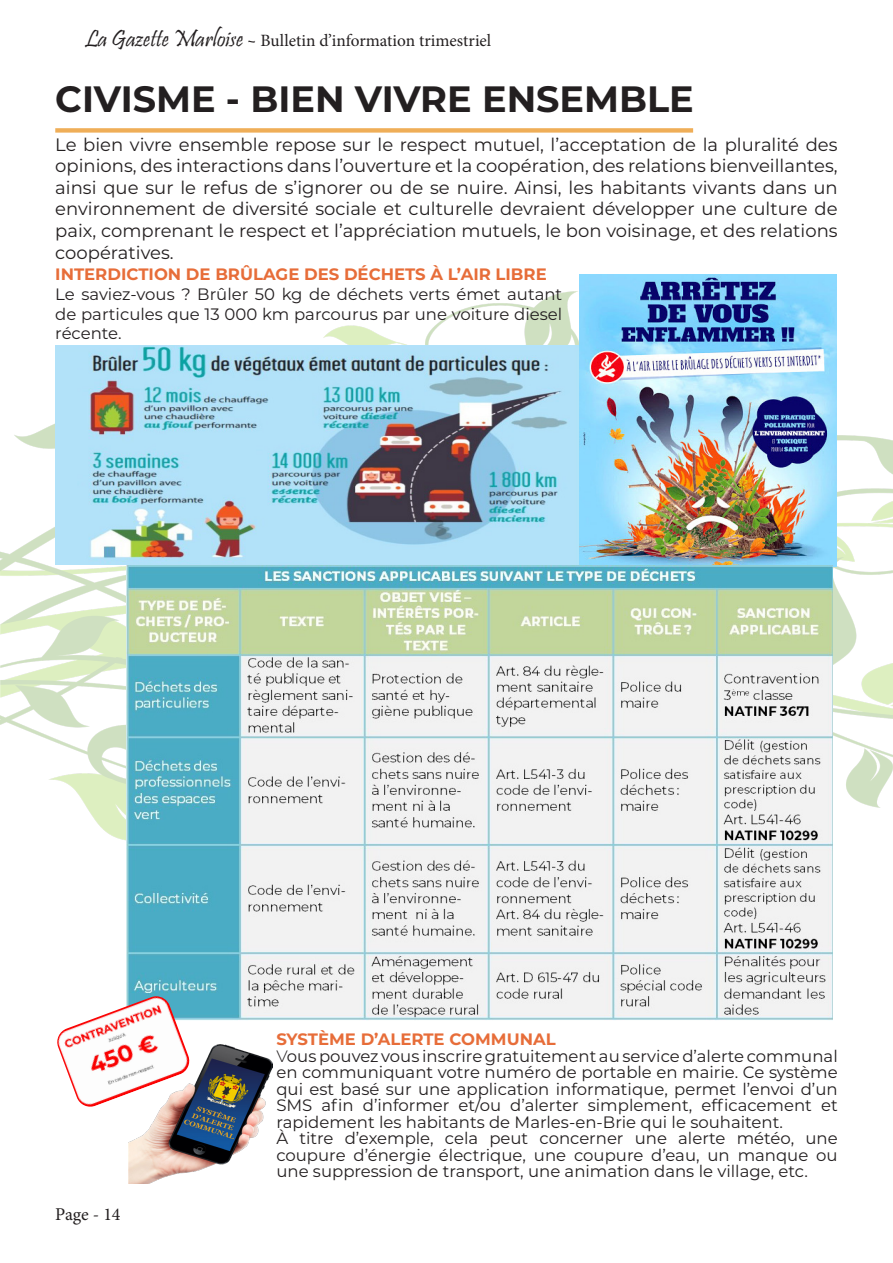
<style>
.page{position:relative;width:893px;height:1263px;background:#fff}
.page>*{position:absolute;margin:0;border:0;box-sizing:border-box;transform-origin:0 0}
.t1{font:700 36.6px "Montserrat";color:#231f20}
.t2{font:18px/21.6px "Montserrat";color:#231f20;text-align:justify}
.t3{font:18px "Minion Pro";letter-spacing:-.005em;color:#231f20}
.t4{font:17.25px "Minion Pro";color:#231f20}
.Title_01{font:16.5px/16.5px "Montserrat";color:#231f20;text-align:justify}
.Title_01-2{font:700 16.5px "Montserrat";color:#e76d39}
.s1{font-family:"Pristina";font-size:24.15px}
.s2{font-weight:300}
</style>
<div class="page">
<img style="left:0;top:283px;width:893px;height:657px">
<div style="left:55px;top:128px;width:638px;height:5px;background:#efae58"></div>
<img style="left:579px;top:274px;width:257px;height:292px">
<img style="left:55px;top:346px;width:523px;height:218px">
<img style="left:127px;top:565px;width:706px;height:455px">
<img style="left:57px;top:996px;width:134px;height:111px">
<img style="left:129px;top:1044px;width:143px;height:139px">
<p class="t4" style="left:85px;top:29px;width:408px"><span class="s1">La Gazette Marloise -</span> Bulletin d’information trimestriel</p>
<p class="t1" style="left:55px;top:73px;width:640px">CIVISME - BIEN VIVRE ENSEMBLE</p>
<p class="t2" style="left:55px;top:133px;width:784px">Le bien vivre ensemble repose sur le respect mutuel, l’acceptation de la pluralité des opinions, des interactions dans l’ouverture et la coopération, des relations bienveillantes, ainsi que sur le refus de s’ignorer ou de se nuire. Ainsi, les habitants vivants dans un environnement de diversité sociale et culturelle devraient développer une culture de paix, comprenant le respect et l’appréciation mutuels, le bon voisinage, et des relations coopératives.</p>
<p class="Title_01-2" style="left:55px;top:262px;width:493px">INTERDICTION DE BRÛLAGE DES DÉCHETS À L’AIR LIBRE</p>
<p class="Title_01" style="left:55px;top:283px;width:509px;line-height:19.8px">Le saviez-vous ? Brûler 50 kg de déchets verts émet autant de particules que 13 000 km parcourus par une voiture diesel récente.</p>
<p class="t3" style="left:55px;top:1202px;width:67px">Page - 14</p>
<p class="Title_01-2" style="left:276px;top:1027px;width:281px">SYSTÈME D’ALERTE COMMUNAL</p>
<p class="Title_01" style="left:276px;top:1047px;width:563px"><span class="s2">V</span>ous pouvez vous inscrire gratuitement au service d’alerte communal en communiquant votre numéro de portable en mairie. Ce système qui est basé sur une application informatique, permet l’envoi d’un SMS afin d’informer et/ou d’alerter simplement, efficacement et rapidement les habitants de Marles-en-Brie qui le souhaitent.</p>
<p class="Title_01" style="left:276px;top:1129px;width:563px">À titre d’exemple, cela peut concerner une alerte météo, une coupure d’énergie électrique, une coupure d’eau, un manque ou une suppression de transport, une animation dans le village, etc.</p>
</div>
